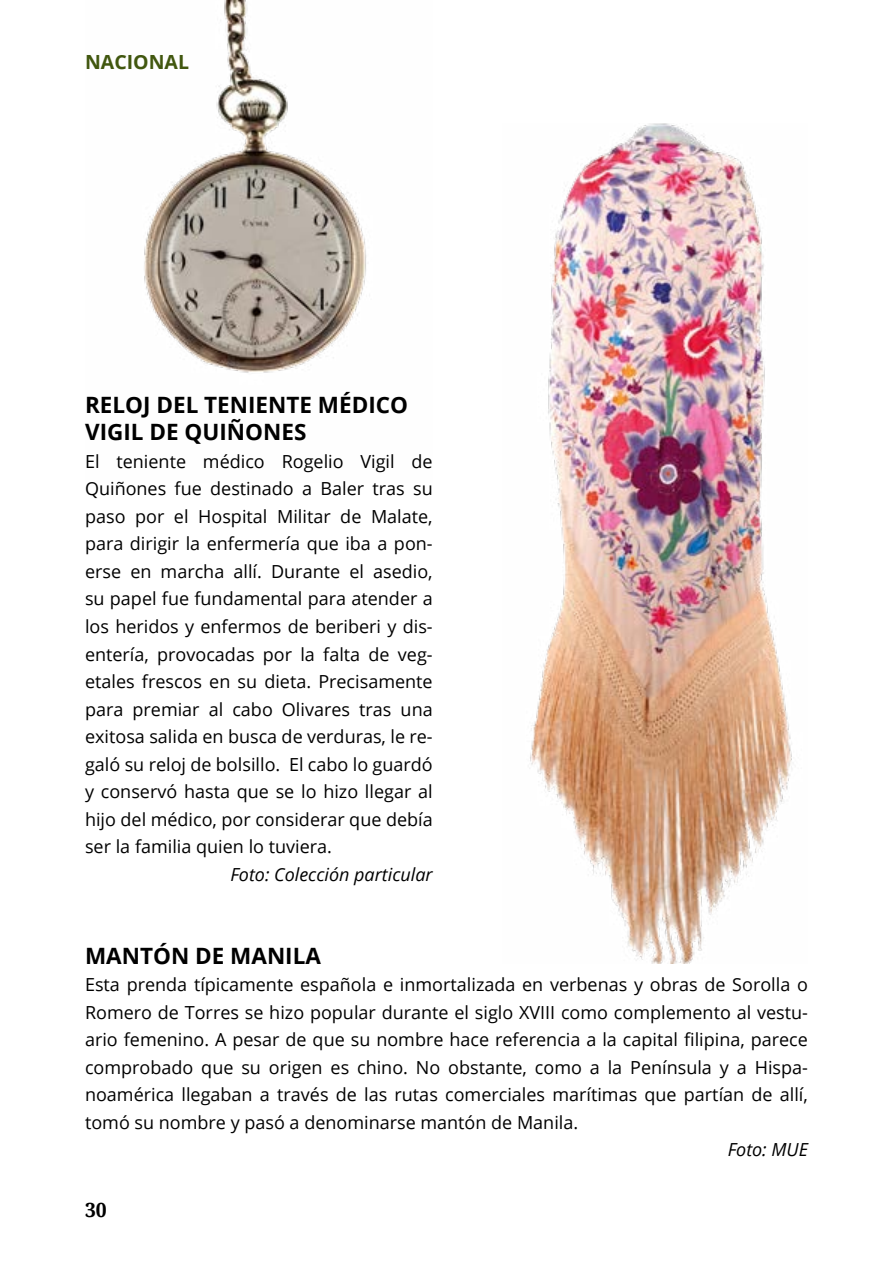
<style>
.page{position:relative;width:893px;height:1263px;background:#fff}
.page>*{position:absolute;margin:0;border:0;box-sizing:border-box;transform-origin:0 0}
.t1{font:700 22.5px/27.6px "Open Sans";color:#000}
.t2{font:700 19.5px "Open Sans";color:#425810}
.t3{font:700 19.5px "Droid Serif";color:#000}
.t4{font:18px/27.6px "Open Sans";color:#000;text-align:justify}
.t5{font:italic 18px "Open Sans";color:#000}
</style>
<div class="page">
<img style="left:144px;top:0;width:222px;height:373px">
<img style="left:530px;top:123px;width:262px;height:841px">
<p class="t2" style="left:85px;top:48px;width:106px">NACIONAL</p>
<p class="t1" style="left:85px;top:390px;width:325px">RELOJ DEL TENIENTE MÉDICO<br>VIGIL DE QUIÑONES</p>
<p class="t4" style="left:85px;top:447px;width:349px">El teniente médico Rogelio Vigil de Quiñones fue destinado a Baler tras su paso por el Hospital Militar de Malate, para dirigir la enfermería que iba a pon&shy;erse en marcha allí. Durante el asedio, su papel fue fundamental para atender a los heridos y enfermos de beriberi y dis&shy;entería, provocadas por la falta de veg&shy;etales frescos en su dieta. Precisamente para premiar al cabo Olivares tras una exitosa salida en busca de verduras, le re&shy;galó su reloj de bolsillo. El cabo lo guardó y conservó hasta que se lo hizo llegar al hijo del médico, por considerar que debía ser la familia quien lo tuviera.</p>
<p class="t5" style="left:230px;top:862px;width:204px">Foto: Colección particular</p>
<p class="t1" style="left:85px;top:941px;width:237px">MANTÓN DE MANILA</p>
<p class="t4" style="left:85px;top:970px;width:724px">Esta prenda típicamente española e inmortalizada en verbenas y obras de Sorolla o Romero de Torres se hizo popular durante el siglo XVIII como complemento al vestu&shy;ario femenino. A pesar de que su nombre hace referencia a la capital filipina, parece comprobado que su origen es chino. No obstante, como a la Península y a Hispa&shy;noamérica llegaban a través de las rutas comerciales marítimas que partían de allí, tomó su nombre y pasó a denominarse mantón de Manila.</p>
<p class="t5" style="left:728px;top:1137px;width:82px">Foto: MUE</p>
<p class="t3" style="left:85px;top:1199px;width:23px">30</p>
</div>
